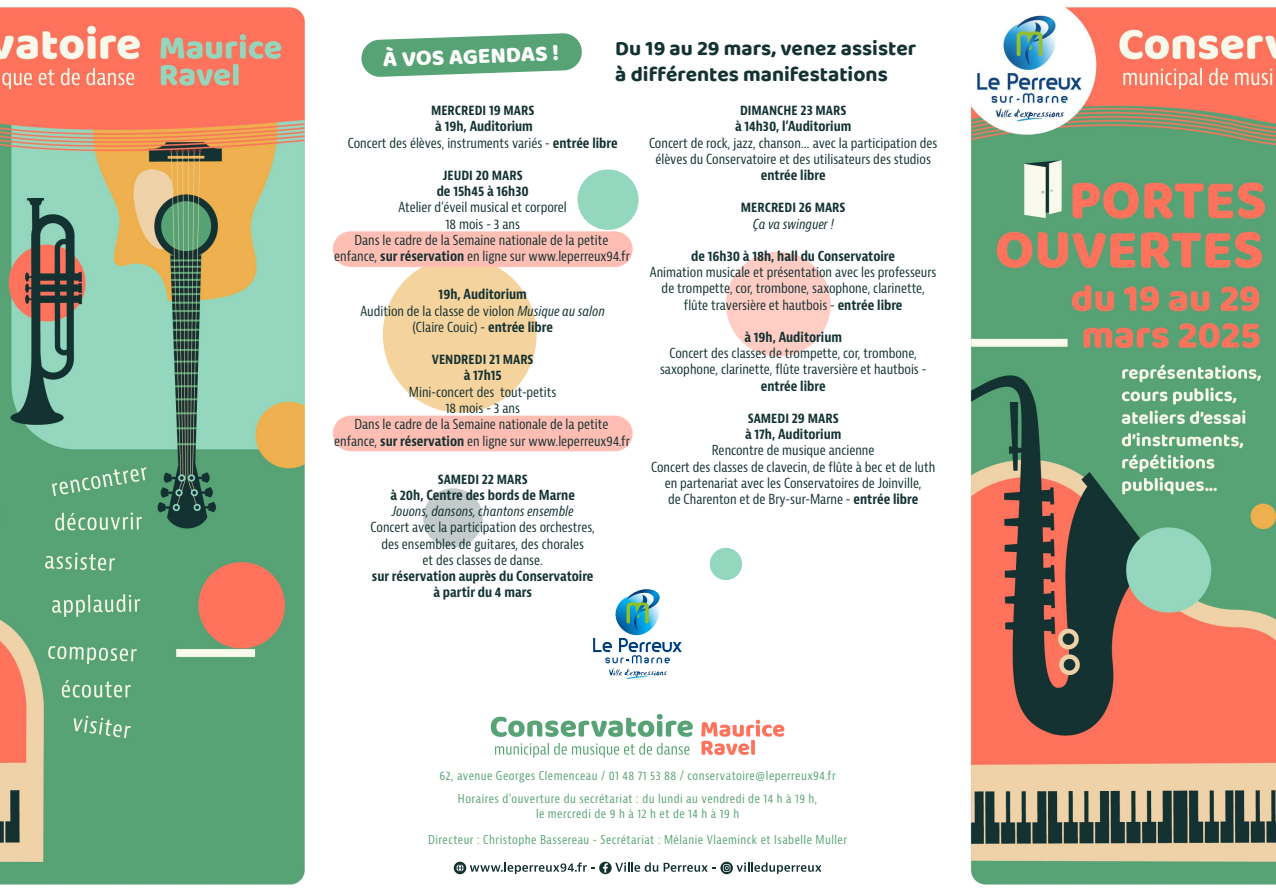
<style>
.page{position:relative;width:1276px;height:893px;background:#fff}
.page>*{position:absolute;margin:0;border:0;box-sizing:border-box;transform-origin:0 0}
.t1{font:22.65px "Baloo Bhaijaan";color:#fff}
.t2{font:700 21px/25.2px "Baloo 2";color:#143232}
.t3{font:condensed 13.5px/16.2px "Bernina Sans";color:#143232;text-align:center}
.t4{font:700 condensed 13.5px/16.2px "Bernina Sans";color:#143232;text-align:center}
.t5{font:italic condensed 13.5px "Bernina Sans";color:#143232}
.t6{font:condensed 12px/23px "Bernina Sans";letter-spacing:.04em;color:#57a375;text-align:center}
.s1{font-weight:400}
.s2{font-weight:700}
.s3{font-style:italic}
</style>
<div class="page">
<svg style="left:495px;top:743px;width:194px;height:14px"></svg>
<svg style="left:701px;top:720px;width:83px;height:35px"></svg>
<svg style="left:491px;top:714px;width:202px;height:23px"></svg>
<svg style="left:454px;top:862px;width:367px;height:12px"></svg>
<svg style="left:593px;top:589px;width:89px;height:90px"></svg>
<div style="left:577px;top:169px;width:61px;height:61px;background:#93d7be;border-radius:50%"></div>
<div style="left:710px;top:548px;width:32px;height:32px;background:#93d7be;border-radius:50%"></div>
<div style="left:383px;top:257px;width:153px;height:156px;background:#f5d39d;border-radius:50%"></div>
<div style="left:726px;top:252px;width:105px;height:105px;background:#ffcdc4;border-radius:50%"></div>
<div style="left:423px;top:488px;width:60px;height:60px;background:#c3cbcb;border-radius:50%"></div>
<div style="left:333px;top:231px;width:299px;height:36px;background:#ffbeb4;border-radius:18px"></div>
<div style="left:333px;top:416px;width:299px;height:35px;background:#ffbeb4;border-radius:18px"></div>
<svg style="left:361px;top:33px;width:221px;height:44px"></svg>
<img style="left:970px;top:6px;width:306px;height:879px">
<img style="left:0;top:7px;width:307px;height:878px">
<h1 class="t1" style="left:382px;top:43px;width:177px;rotate:-2deg">À VOS AGENDAS !</h1>
<h2 class="t2" style="left:615px;top:36px;width:302px">Du 19 au 29 mars, venez assister à différentes manifestations</h2>
<p class="t4" style="left:348px;top:103px;width:271px">MERCREDI 19 MARS<br>à 19h, Auditorium<br><span class="s1">Concert des élèves, instruments variés -</span> entrée libre</p>
<p class="t4" style="left:437px;top:167px;width:94px">JEUDI 20 MARS de 15h45 à 16h30</p>
<p class="t3" style="left:334px;top:200px;width:297px">Atelier d’éveil musical et corporel<br>18 mois - 3 ans<br>Dans le cadre de la Semaine nationale de la petite enfance, <span class="s2">sur réservation</span> en ligne sur www.leperreux94.fr</p>
<p class="t3" style="left:360px;top:287px;width:246px"><span class="s2">19h, Auditorium<br></span>Audition de la classe de violon <span class="s3">Musique au salon </span>(Claire Couic) - <span class="s2">entrée libre</span></p>
<p class="t4" style="left:432px;top:352px;width:103px">VENDREDI 21 MARS à 17h15</p>
<p class="t3" style="left:334px;top:384px;width:297px">Mini-concert des tout-petits<br>18 mois - 3 ans<br>Dans le cadre de la Semaine nationale de la petite enfance, <span class="s2">sur réservation</span> en ligne sur www.leperreux94.fr</p>
<p class="t4" style="left:390px;top:471px;width:186px">SAMEDI 22 MARS<br>à 20h, Centre des bords de Marne</p>
<p class="t5" style="left:392px;top:503px;width:183px">Jouons, dansons, chantons ensemble</p>
<p class="t3" style="left:370px;top:520px;width:226px">Concert avec la participation des orchestres, des ensembles de guitares, des chorales<br>et des classes de danse.</p>
<p class="t4" style="left:372px;top:568px;width:223px">sur réservation auprès du Conservatoire à partir du 4 mars</p>
<p class="t4" style="left:735px;top:103px;width:118px">DIMANCHE 23 MARS à 14h30, l’Auditorium</p>
<p class="t3" style="left:649px;top:135px;width:290px">Concert de rock, jazz, chanson… avec la participation des élèves du Conservatoire et des utilisateurs des studios</p>
<p class="t4" style="left:761px;top:167px;width:66px">entrée libre</p>
<p class="t4" style="left:741px;top:200px;width:106px">MERCREDI 26 MARS</p>
<p class="t5" style="left:752px;top:216px;width:82px">Ça va swinguer !</p>
<p class="t4" style="left:691px;top:248px;width:205px">de 16h30 à 18h, hall du Conservatoire</p>
<p class="t3" style="left:650px;top:265px;width:288px">Animation musicale et présentation avec les professeurs de trompette, cor, trombone, saxophone, clarinette, flûte traversière et hautbois - <span class="s2">entrée libre</span></p>
<p class="t4" style="left:744px;top:329px;width:99px">à 19h, Auditorium</p>
<p class="t3" style="left:660px;top:346px;width:268px">Concert des classes de trompette, cor, trombone, saxophone, clarinette, flûte traversière et hautbois -</p>
<p class="t4" style="left:761px;top:378px;width:66px">entrée libre</p>
<p class="t4" style="left:745px;top:410px;width:98px;text-align:left">SAMEDI 29 MARS à 17h, Auditorium</p>
<p class="t3" style="left:651px;top:443px;width:286px">Rencontre de musique ancienne<br>Concert des classes de clavecin, de flûte à bec et de luth en partenariat avec les Conservatoires de Joinville,<br>de Charenton et de Bry-sur-Marne - <span class="s2">entrée libre</span></p>
<p class="t6" style="left:439px;top:765px;width:398px">62, avenue Georges Clemenceau / 01 48 71 53 88 / conservatoire@leperreux94.fr<br>Horaires d’ouverture du secrétariat : du lundi au vendredi de 14 h à 19 h,</p>
<p class="t6" style="left:536px;top:802px;width:205px">le mercredi de 9 h à 12 h et de 14 h à 19 h</p>
<p class="t6" style="left:428px;top:829px;width:420px">Directeur : Christophe Bassereau - Secrétariat : Mélanie Vlaeminck et Isabelle Muller</p>
</div>
